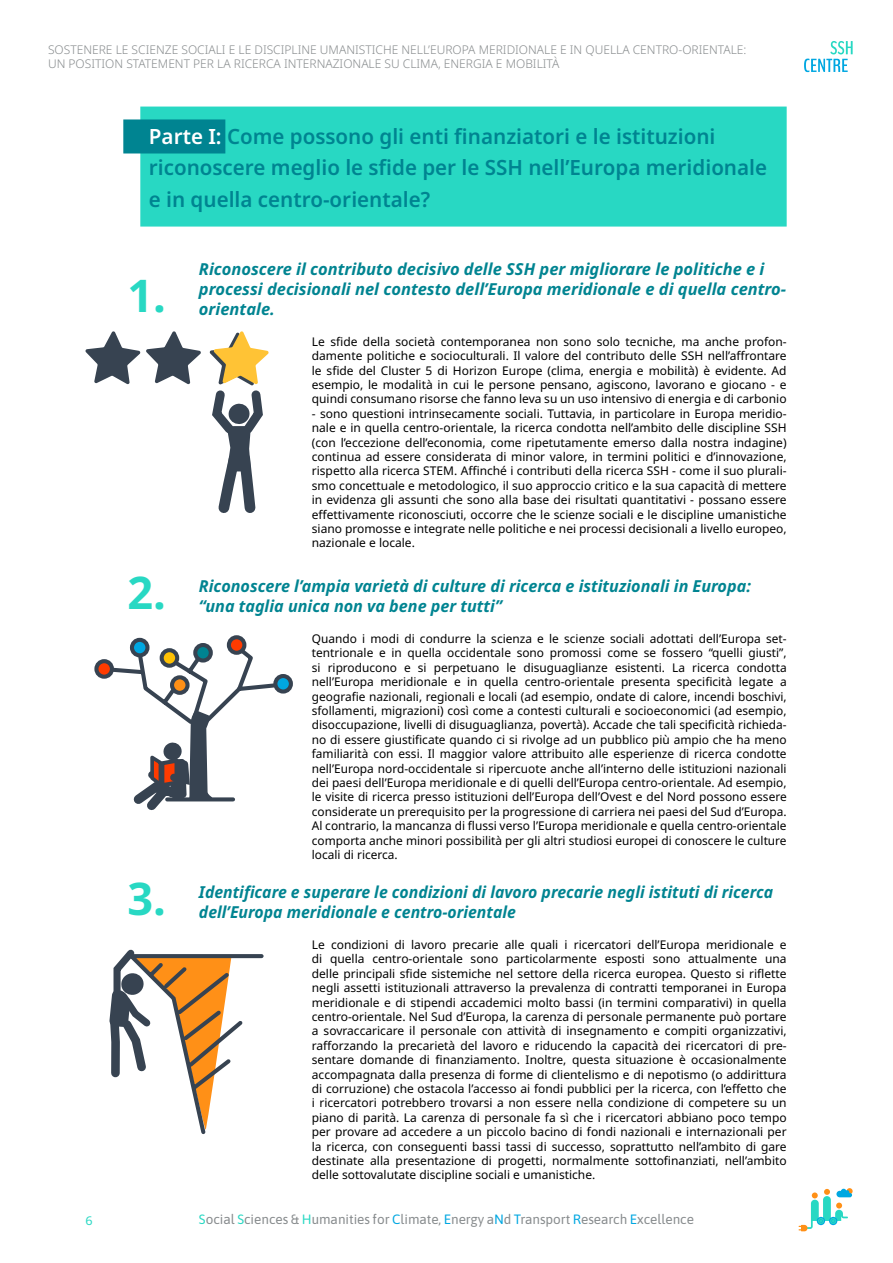
<style>
.page{position:relative;width:893px;height:1263px;background:#fff}
.page>*{position:absolute;margin:0;border:0;box-sizing:border-box;transform-origin:0 0}
.t1{font:700 45px "Noto Sans";color:#28d8c3}
.t2{font:600 21px/31.5px "Noto Sans";color:#008491}
.t3{font:italic 700 16.5px/19.8px "Noto Sans";color:#008491}
.t4{font:italic 700 16.5px/19.8px "Noto Sans";color:#008491;scale:.96 1}
.t5{font:13.5px "Asap";color:#878b8d}
.t6{font:12px/14.4px "Noto Sans";color:#000;text-align:justify}
.t7{font:300 12px/14.4px "Noto Sans";color:#878b8d}
.t8{font:12px "Noto Sans";color:#28d8c3;scale:1.05 1}
.s1{color:#fff}
.s2{color:#28d8c3}
.s3{color:#00a7e1}
</style>
<div class="page">
<svg style="left:804px;top:41px;width:49px;height:31px"></svg>
<svg style="left:799px;top:1188px;width:54px;height:43px"></svg>
<div style="left:140px;top:107px;width:647px;height:120px;background:#28d8c3"></div>
<div style="left:123px;top:119px;width:102px;height:34px;background:#008491"></div>
<svg style="left:209px;top:331px;width:60px;height:182px"></svg>
<svg style="left:85px;top:331px;width:116px;height:54px"></svg>
<div style="left:96px;top:661px;width:16px;height:16px;background:#ff3b00;border-radius:50%"></div>
<div style="left:94px;top:659px;width:20px;height:20px;border:4px solid #374351;border-radius:50%"></div>
<svg style="left:229px;top:637px;width:15px;height:16px"></svg>
<div style="left:227px;top:635px;width:19px;height:20px;border:4px solid #374351;border-radius:50%"></div>
<div style="left:130px;top:638px;width:19px;height:19px;border:4px solid #374351;border-radius:50%"></div>
<div style="left:275px;top:676px;width:16px;height:15px;background:#00a7e1;border-radius:50%"></div>
<div style="left:273px;top:674px;width:20px;height:19px;border:4px solid #374351;border-radius:50%"></div>
<svg style="left:106px;top:642px;width:176px;height:168px"></svg>
<svg style="left:109px;top:949px;width:155px;height:186px"></svg>
<p class="t7" style="left:48px;top:42px;width:700px">SOSTENERE LE SCIENZE SOCIALI E LE DISCIPLINE UMANISTICHE NELL’EUROPA MERIDIONALE E IN QUELLA CENTRO-ORIENTALE:<br>UN POSITION STATEMENT PER LA RICERCA INTERNAZIONALE SU CLIMA, ENERGIA E MOBILITÀ</p>
<h2 class="t2" style="left:149px;top:121px;width:620px"><span class="s1">Parte I:</span> Come possono gli enti finanziatori e le istituzioni riconoscere meglio le sfide per le SSH nell’Europa meridionale e in quella centro-orientale?</h2>
<p class="t8" style="left:85px;top:1213px;width:8px">6</p>
<h1 class="t1" style="left:128px;top:270px;width:40px">1.</h1>
<h1 class="t1" style="left:128px;top:567px;width:40px">2.</h1>
<h1 class="t1" style="left:128px;top:873px;width:40px">3.</h1>
<h3 class="t3" style="left:199px;top:260px;width:589px">Riconoscere il contributo decisivo delle SSH per migliorare le politiche e i processi decisionali nel contesto dell’Europa meridionale e di quella centro-</h3>
<h3 class="t3" style="left:199px;top:300px;width:78px">orientale.</h3>
<p class="t6" style="left:312px;top:334px;width:476px">Le sfide della società contemporanea non sono solo tecniche, ma anche profon&shy;damente politiche e socioculturali. Il valore del contributo delle SSH nell’affrontare le sfide del Cluster 5 di Horizon Europe (clima, energia e mobilità) è evidente. Ad esempio, le modalità in cui le persone pensano, agiscono, lavorano e giocano - e quindi consumano risorse che fanno leva su un uso intensivo di energia e di carbonio</p>
<p class="t6" style="left:312px;top:406px;width:476px">- sono questioni intrinsecamente sociali. Tuttavia, in particolare in Europa meridio&shy;nale e in quella centro-orientale, la ricerca condotta nell’ambito delle discipline SSH (con l’eccezione dell’economia, come ripetutamente emerso dalla nostra indagine) continua ad essere considerata di minor valore, in termini politici e d’innovazione, rispetto alla ricerca STEM. Affinché i contributi della ricerca SSH - come il suo plurali&shy;smo concettuale e metodologico, il suo approccio critico e la sua capacità di mettere in evidenza gli assunti che sono alla base dei risultati quantitativi - possano essere effettivamente riconosciuti, occorre che le scienze sociali e le discipline umanistiche siano promosse e integrate nelle politiche e nei processi decisionali a livello europeo, nazionale e locale.</p>
<h3 class="t3" style="left:199px;top:577px;width:553px">Riconoscere l’ampia varietà di culture di ricerca e istituzionali in Europa: “una taglia unica non va bene per tutti”</h3>
<p class="t6" style="left:312px;top:631px;width:476px">Quando i modi di condurre la scienza e le scienze sociali adottati dell’Europa set&shy;tentrionale e in quella occidentale sono promossi come se fossero “quelli giusti”, si riproducono e si perpetuano le disuguaglianze esistenti. La ricerca condotta nell’Europa meridionale e in quella centro-orientale presenta specificità legate a geografie nazionali, regionali e locali (ad esempio, ondate di calore, incendi boschivi, sfollamenti, migrazioni) così come a contesti culturali e socioeconomici (ad esempio, disoccupazione, livelli di disuguaglianza, povertà). Accade che tali specificità richieda&shy;no di essere giustificate quando ci si rivolge ad un pubblico più ampio che ha meno familiarità con essi. Il maggior valore attribuito alle esperienze di ricerca condotte nell’Europa nord-occidentale si ripercuote anche all’interno delle istituzioni nazionali dei paesi dell’Europa meridionale e di quelli dell’Europa centro-orientale. Ad esempio, le visite di ricerca presso istituzioni dell’Europa dell’Ovest e del Nord possono essere considerate un prerequisito per la progressione di carriera nei paesi del Sud d’Europa.<br>Al contrario, la mancanza di flussi verso l’Europa meridionale e quella centro-orientale comporta anche minori possibilità per gli altri studiosi europei di conoscere le culture locali di ricerca.</p>
<h3 class="t4" style="left:199px;top:883px;width:600px">Identificare e superare le condizioni di lavoro precarie negli istituti di ricerca dell’Europa meridionale e centro-orientale</h3>
<p class="t6" style="left:312px;top:937px;width:476px">Le condizioni di lavoro precarie alle quali i ricercatori dell’Europa meridionale e di quella centro-orientale sono particolarmente esposti sono attualmente una delle principali sfide sistemiche nel settore della ricerca europea. Questo si riflette negli assetti istituzionali attraverso la prevalenza di contratti temporanei in Europa meridionale e di stipendi accademici molto bassi (in termini comparativi) in quella centro-orientale. Nel Sud d’Europa, la carenza di personale permanente può portare a sovraccaricare il personale con attività di insegnamento e compiti organizzativi, rafforzando la precarietà del lavoro e riducendo la capacità dei ricercatori di pre&shy;sentare domande di finanziamento. Inoltre, questa situazione è occasionalmente accompagnata dalla presenza di forme di clientelismo e di nepotismo (o addirittura di corruzione) che ostacola l’accesso ai fondi pubblici per la ricerca, con l’effetto che i ricercatori potrebbero trovarsi a non essere nella condizione di competere su un piano di parità. La carenza di personale fa sì che i ricercatori abbiano poco tempo per provare ad accedere a un piccolo bacino di fondi nazionali e internazionali per la ricerca, con conseguenti bassi tassi di successo, soprattutto nell’ambito di gare destinate alla presentazione di progetti, normalmente sottofinanziati, nell’ambito delle sottovalutate discipline sociali e umanistiche.</p>
<p class="t5" style="left:199px;top:1210px;width:497px"><span class="s2">S</span>ocial <span class="s2">S</span>ciences &amp; <span class="s2">H</span>umanities for <span class="s3">C</span>limate, <span class="s3">E</span>nergy a<span class="s3">N</span>d <span class="s3">T</span>ransport <span class="s3">R</span>esearch <span class="s3">E</span>xcellence</p>
</div>
